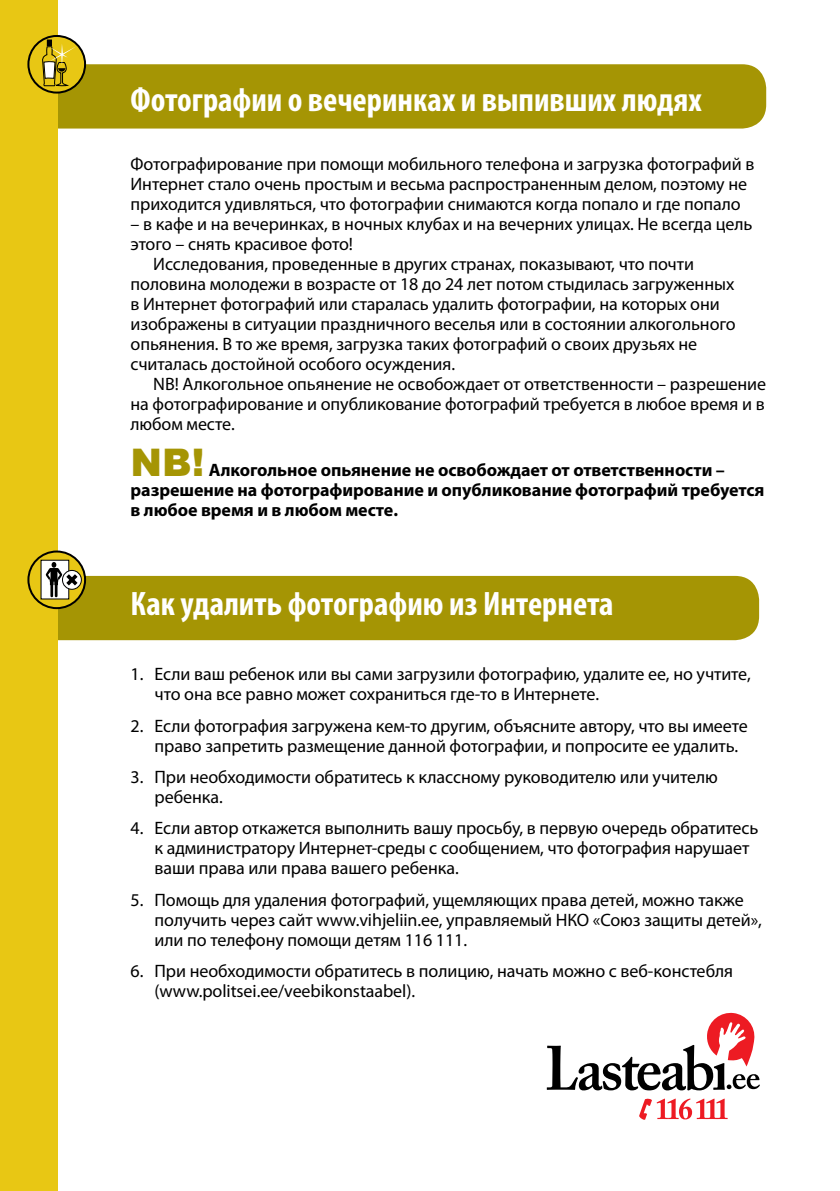
<style>
.page{position:relative;width:840px;height:1191px;background:#fff}
.page>*{position:absolute;margin:0;border:0;box-sizing:border-box;transform-origin:0 0}
.t1{font:700 condensed 34px "Myriad Pro";color:#fff}
.t2{font:18px/20px "Myriad Pro";letter-spacing:-.005em;color:#000}
.t3{font:700 18px/20px "Myriad Pro";letter-spacing:-.005em;color:#000}
.s1{font-family:"Arial";font-weight:900;font-size:38px;color:#a59504}
</style>
<div class="page">
<div style="left:35px;top:64px;width:730px;height:65px;background:#a59504;border-radius:24px"></div>
<div style="left:28px;top:576px;width:730px;height:64px;background:#a59504;border-radius:24px"></div>
<div style="left:0;top:0;width:57px;height:1191px;background:#e8c714"></div>
<svg style="left:28px;top:551px;width:57px;height:57px"></svg>
<div style="left:27px;top:550px;width:59px;height:59px;border:2px solid #000;border-radius:50%"></div>
<div style="left:41px;top:560px;width:28px;height:39px;background:#fff"></div>
<svg style="left:62px;top:570px;width:19px;height:19px"></svg>
<div style="left:62px;top:570px;width:20px;height:20px;border:1px solid #000;border-radius:50%"></div>
<svg style="left:46px;top:562px;width:31px;height:35px"></svg>
<svg style="left:28px;top:36px;width:57px;height:57px"></svg>
<div style="left:27px;top:35px;width:59px;height:59px;border:2px solid #000;border-radius:50%"></div>
<svg style="left:42px;top:40px;width:34px;height:71px"></svg>
<svg style="left:546px;top:1012px;width:213px;height:78px"></svg>
<svg style="left:639px;top:1098px;width:88px;height:21px"></svg>
<h1 class="t1" style="left:130px;top:78px;width:572px">Фотографии о вечеринках и выпивших людях</h1>
<p class="t2" style="left:130px;top:155px;width:625px">Фотографирование при помощи мобильного телефона и загрузка фотографий в<br>Интернет стало очень простым и весьма распространенным делом, поэтому не приходится удивляться, что фотографии снимаются когда попало и где попало</p>
<p class="t2" style="left:130px;top:215px;width:623px">– в кафе и на вечеринках, в ночных клубах и на вечерних улицах. Не всегда цель</p>
<p class="t2" style="left:130px;top:235px;width:224px">этого – снять красивое фото!</p>
<p class="t2" style="left:153px;top:255px;width:542px">Исследования, проведенные в других странах, показывают, что почти</p>
<p class="t2" style="left:130px;top:275px;width:605px">половина молодежи в возрасте от 18 до 24 лет потом стыдилась загруженных</p>
<p class="t2" style="left:130px;top:295px;width:590px">в Интернет фотографий или старалась удалить фотографии, на которых они</p>
<p class="t2" style="left:130px;top:315px;width:606px">изображены в ситуации праздничного веселья или в состоянии алкогольного</p>
<p class="t2" style="left:130px;top:335px;width:568px">опьянения. В то же время, загрузка таких фотографий о своих друзьях не</p>
<p class="t2" style="left:130px;top:355px;width:326px">считалась достойной особого осуждения.</p>
<p class="t2" style="left:153px;top:375px;width:614px">NB! Алкогольное опьянение не освобождает от ответственности – разрешение</p>
<p class="t2" style="left:130px;top:395px;width:635px">на фотографирование и опубликование фотографий требуется в любое время и в</p>
<p class="t2" style="left:130px;top:415px;width:106px">любом месте.</p>
<p class="t3" style="left:130px;top:459px;width:635px"><span class="s1">NB!</span> Алкогольное опьянение не освобождает от ответственности – разрешение на фотографирование и опубликование фотографий требуется в любое время и в любом месте.</p>
<h1 class="t1" style="left:130px;top:582px;width:484px">Как удалить фотографию из Интернета</h1>
<p class="t2" style="left:154px;top:664px;width:597px;text-indent:-24px">1. Если ваш ребенок или вы сами загрузили фотографию, удалите ее, но учтите, что она все равно может сохраниться где-то в Интернете.</p>
<p class="t2" style="left:154px;top:716px;width:594px;text-indent:-24px">2. Если фотография загружена кем-то другим, объясните автору, что вы имеете право запретить размещение данной фотографии, и попросите ее удалить.</p>
<p class="t2" style="left:154px;top:767px;width:564px;text-indent:-24px">3. При необходимости обратитесь к классному руководителю или учителю ребенка.</p>
<p class="t2" style="left:154px;top:818px;width:605px;text-indent:-24px">4. Если автор откажется выполнить вашу просьбу, в первую очередь обратитесь к администратору Интернет-среды с сообщением, что фотография нарушает ваши права или права вашего ребенка.</p>
<p class="t2" style="left:154px;top:890px;width:608px;text-indent:-24px">5. Помощь для удаления фотографий, ущемляющих права детей, можно также получить через сайт www.vihjeliin.ee, управляемый НКО «Союз защиты детей», или по телефону помощи детям 116 111.</p>
<p class="t2" style="left:154px;top:961px;width:580px;text-indent:-24px">6. При необходимости обратитесь в полицию, начать можно с веб-констебля (www.politsei.ee/veebikonstaabel).</p>
</div>
